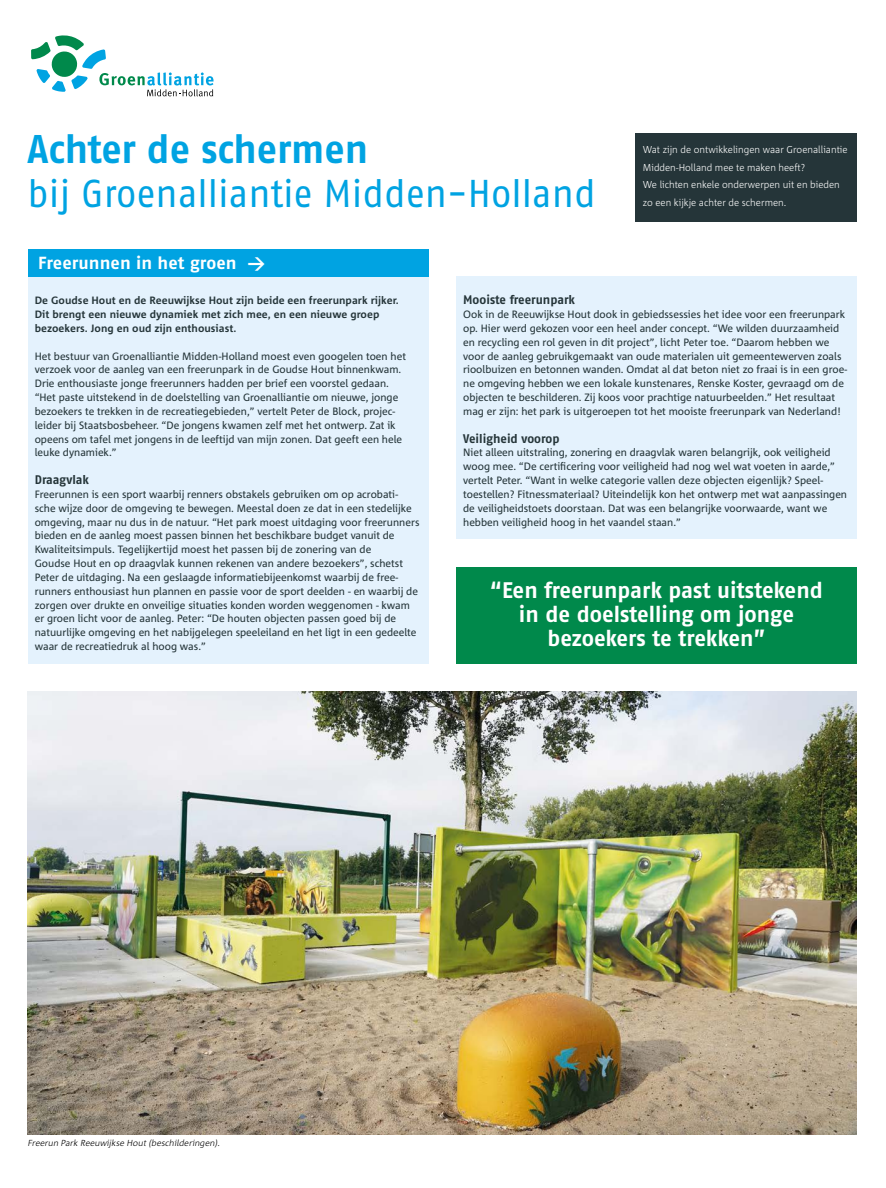
<style>
.page{position:relative;width:886px;height:1188px;background:#fff}
.page>*{position:absolute;margin:0;border:0;box-sizing:border-box;transform-origin:0 0}
.t1{font:40px "Fago No Bold Lf";letter-spacing:-.005em;color:#00a3e2;scale:.95 1}
.t2{font:38.75px "Fago No Regular LF";color:#00a3e2;scale:.95 1}
.t3{font:22.5px/23.8px "Fago No Bold Lf";letter-spacing:-.005em;color:#fff;text-align:center}
.t4{font:17.5px "Fago No Bold Lf";color:#fff}
.t5{font:12.5px "Fago No Bold Lf";color:#253539}
.t6{font:10.62px/13.9px "Agrofont Normaal";color:#253539}
.t7{font:10.62px/13.9px "Agrofont Vet";color:#253539}
.t8{font:10px/17.5px "Agrofont Mager";color:#fff;scale:.95 1}
.t9{font:italic 8.75px "Agrofont Mager";color:#000}
.s1{font-family:"DIN";font-weight:700}
</style>
<div class="page">
<div style="left:28px;top:263px;width:400px;height:400px;background:#e4f2fd"></div>
<div style="left:456px;top:276px;width:401px;height:263px;background:#e4f2fd"></div>
<div style="left:28px;top:249px;width:400px;height:27px;background:#00a3e2"></div>
<img style="left:28px;top:691px;width:829px;height:442px">
<div style="left:636px;top:133px;width:221px;height:88px;background:#253539"></div>
<svg style="left:31px;top:35px;width:182px;height:61px"></svg>
<div style="left:456px;top:567px;width:401px;height:96px;background:#00894b"></div>
<h1 class="t1" style="left:28px;top:125px;width:360px">Achter de schermen</h1>
<h2 class="t2" style="left:28px;top:171px;width:599px">bij Groenalliantie Midden-Holland</h2>
<h3 class="t4" style="left:38px;top:252px;width:229px">Freerunnen in het groen <span class="s1">&gt;</span></h3>
<p class="t8" style="left:643px;top:141px;width:217px">Wat zijn de ontwikkelingen waar Groenalliantie Midden-Holland mee te maken heeft?<br>We lichten enkele onderwerpen uit en bieden zo een kijkje achter de schermen.</p>
<p class="t7" style="left:35px;top:294px;width:366px">De Goudse Hout en de Reeuwijkse Hout zijn beide een freerunpark rijker.<br>Dit brengt een nieuwe dynamiek met zich mee, en een nieuwe groep bezoekers. Jong en oud zijn enthousiast.</p>
<p class="t6" style="left:35px;top:349px;width:373px">Het bestuur van Groenalliantie Midden-Holland moest even googelen toen het verzoek voor de aanleg van een freerunpark in de Goudse Hout binnenkwam.<br>Drie enthousiaste jonge freerunners hadden per brief een voorstel gedaan. “Het paste uitstekend in de doelstelling van Groenalliantie om nieuwe, jonge bezoekers te trekken in de recreatiegebieden,” vertelt Peter de Block, projec&shy;leider bij Staatsbosbeheer. “De jongens kwamen zelf met het ontwerp. Zat ik opeens om tafel met jongens in de leeftijd van mijn zonen. Dat geeft een hele leuke dynamiek.”</p>
<p class="t5" style="left:35px;top:472px;width:56px">Draagvlak</p>
<p class="t6" style="left:35px;top:487px;width:386px">Freerunnen is een sport waarbij renners obstakels gebruiken om op acrobati&shy;sche wijze door de omgeving te bewegen. Meestal doen ze dat in een stedelijke omgeving, maar nu dus in de natuur. “Het park moest uitdaging voor freerunners bieden en de aanleg moest passen binnen het beschikbare budget vanuit de Kwaliteitsimpuls. Tegelijkertijd moest het passen bij de zonering van de<br>Goudse Hout en op draagvlak kunnen rekenen van andere bezoekers”, schetst Peter de uitdaging. Na een geslaagde informatiebijeenkomst waarbij de free&shy;runners enthousiast hun plannen en passie voor de sport deelden - en waarbij de zorgen over drukte en onveilige situaties konden worden weggenomen - kwam er groen licht voor de aanleg. Peter: “De houten objecten passen goed bij de natuurlijke omgeving en het nabijgelegen speeleiland en het ligt in een gedeelte waar de recreatiedruk al hoog was.”</p>
<p class="t5" style="left:463px;top:292px;width:113px">Mooiste freerunpark</p>
<p class="t6" style="left:463px;top:308px;width:386px">Ook in de Reeuwijkse Hout dook in gebiedssessies het idee voor een freerunpark op. Hier werd gekozen voor een heel ander concept. “We wilden duurzaamheid en recycling een rol geven in dit project”, licht Peter toe. “Daarom hebben we voor de aanleg gebruikgemaakt van oude materialen uit gemeentewerven zoals rioolbuizen en betonnen wanden. Omdat al dat beton niet zo fraai is in een groe&shy;ne omgeving hebben we een lokale kunstenares, Renske Koster, gevraagd om de objecten te beschilderen. Zij koos voor prachtige natuurbeelden.” Het resultaat mag er zijn: het park is uitgeroepen tot het mooiste freerunpark van Nederland!</p>
<p class="t5" style="left:463px;top:431px;width:98px">Veiligheid voorop</p>
<p class="t6" style="left:463px;top:446px;width:385px">Niet alleen uitstraling, zonering en draagvlak waren belangrijk, ook veiligheid woog mee. “De certificering voor veiligheid had nog wel wat voeten in aarde,” vertelt Peter. “Want in welke categorie vallen deze objecten eigenlijk? Speel&shy;toestellen? Fitnessmateriaal? Uiteindelijk kon het ontwerp met wat aanpassingen de veiligheidstoets doorstaan. Dat was een belangrijke voorwaarde, want we hebben veiligheid hoog in het vaandel staan.”</p>
<h3 class="t3" style="left:490px;top:578px;width:334px">“Een freerunpark past uitstekend in de doelstelling om jonge bezoekers te trekken”</h3>
<p class="t9" style="left:28px;top:1137px;width:195px">Freerun Park Reeuwijkse Hout (beschilderingen).</p>
</div>
